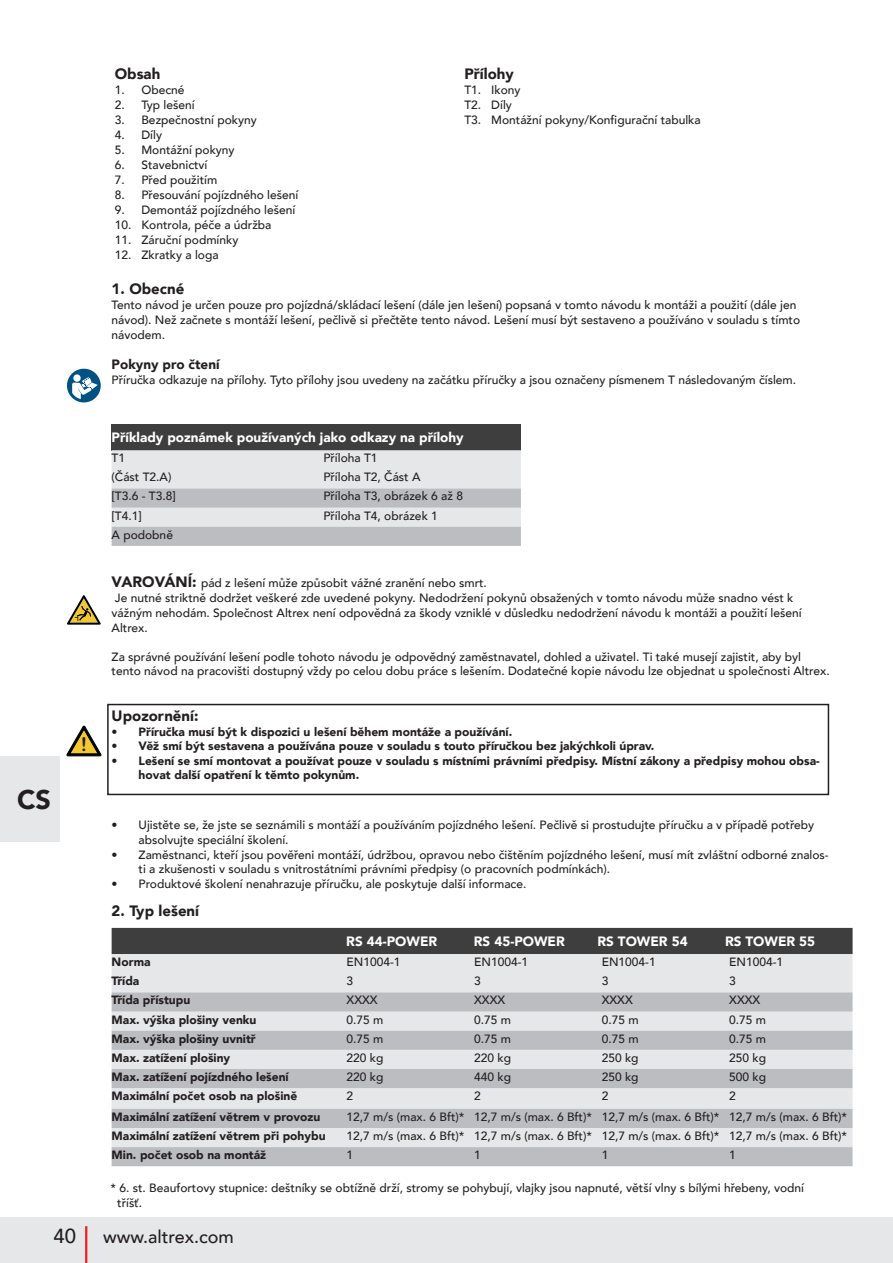
<style>
.page{position:relative;width:893px;height:1263px;background:#fff}
.page>*{position:absolute;margin:0;border:0;box-sizing:border-box;transform-origin:0 0}
.t1{font:900 27px "Avenir";color:#231f20}
.t2{font:500 20.25px "Avenir";color:#231f20}
.t3{font:19.2px "Arial Rounded MT Bold";color:#231f20}
.t4{font:500 18px "Avenir";color:#231f20}
.t5{font:900 15px "Avenir";color:#231f20}
.t6{font:900 13.5px "Avenir";color:#fff}
.t7{font:900 13.5px "Avenir";color:#231f20}
.t8{font:500 12px/15px "Avenir";color:#231f20}
.t9{font:900 12px/14.4px "Avenir";color:#231f20}
.s1{font-weight:900;font-size:15px}
</style>
<div class="page">
<div style="left:0;top:1217px;width:893px;height:46px;background:#e6e7e9"></div>
<hr style="left:85px;top:1226px;width:2px;height:37px;background:#ee1d23">
<div style="left:0;top:757px;width:60px;height:85px;background:#e6e7e9"></div>
<div style="left:112px;top:424px;width:409px;height:26px;background:#3e3e3f"></div>
<svg style="left:112px;top:450px;width:409px;height:96px;background:#d5d5d8"></svg>
<div style="left:112px;top:928px;width:741px;height:26px;background:#3e3e3f"></div>
<div style="left:112px;top:954px;width:741px;height:38px;background:#e6e7e9"></div>
<svg style="left:112px;top:992px;width:741px;height:174px;background:#cfd0d2"></svg>
<svg style="left:67px;top:369px;width:34px;height:33px"></svg>
<svg style="left:67px;top:595px;width:34px;height:30px"></svg>
<svg style="left:67px;top:726px;width:34px;height:30px"></svg>
<div style="left:107px;top:704px;width:722px;height:91px;border:2px solid #231f20"></div>
<p class="t5" style="left:115px;top:61px;width:47px">Obsah</p>
<p class="t8" style="left:115px;top:81px;width:71px">1. Obecné</p>
<p class="t8" style="left:115px;top:96px;width:82px">2. Typ lešení</p>
<p class="t8" style="left:115px;top:111px;width:144px">3. Bezpečnostní pokyny</p>
<p class="t8" style="left:115px;top:126px;width:49px">4. Díly</p>
<p class="t8" style="left:115px;top:141px;width:121px">5. Montážní pokyny</p>
<p class="t8" style="left:115px;top:156px;width:94px">6. Stavebnictví</p>
<p class="t8" style="left:115px;top:171px;width:104px">7. Před použitím</p>
<p class="t8" style="left:115px;top:186px;width:185px">8. Přesouvání pojízdného lešení</p>
<p class="t8" style="left:115px;top:201px;width:182px">9. Demontáž pojízdného lešení</p>
<p class="t8" style="left:115px;top:216px;width:158px">10. Kontrola, péče a údržba</p>
<p class="t8" style="left:115px;top:231px;width:125px">11. Záruční podmínky</p>
<p class="t8" style="left:115px;top:246px;width:105px">12. Zkratky a loga</p>
<p class="t5" style="left:464px;top:61px;width:51px">Přílohy</p>
<p class="t8" style="left:464px;top:81px;width:238px">T1. Ikony<br>T2. Díly<br>T3. Montážní pokyny/Konfigurační tabulka</p>
<h1 class="t1" style="left:17px;top:776px;width:35px">CS</h1>
<h3 class="t3" style="left:81px;top:733px;width:8px">!</h3>
<p class="t5" style="left:112px;top:276px;width:74px">1. Obecné</p>
<p class="t8" style="left:112px;top:297px;width:690px">Tento návod je určen pouze pro pojízdná/skládací lešení (dále jen lešení) popsaná v tomto návodu k montáži a použití (dále jen návod). Než začnete s montáží lešení, pečlivě si přečtěte tento návod. Lešení musí být sestaveno a používáno v souladu s tímto návodem.</p>
<p class="t7" style="left:112px;top:353px;width:109px">Pokyny pro čtení</p>
<p class="t8" style="left:112px;top:372px;width:686px">Příručka odkazuje na přílohy. Tyto přílohy jsou uvedeny na začátku příručky a jsou označeny písmenem T následovaným číslem.</p>
<p class="t6" style="left:112px;top:425px;width:354px">Příklady poznámek používaných jako odkazy na přílohy</p>
<p class="t8" style="left:112px;top:450px;width:15px">T1</p>
<p class="t8" style="left:323px;top:450px;width:56px">Příloha T1</p>
<p class="t8" style="left:112px;top:469px;width:61px">(Část T2.A)</p>
<p class="t8" style="left:323px;top:469px;width:99px">Příloha T2, Část A</p>
<p class="t8" style="left:112px;top:488px;width:66px">[T3.6 - T3.8]</p>
<p class="t8" style="left:323px;top:488px;width:141px">Příloha T3, obrázek 6 až 8</p>
<p class="t8" style="left:112px;top:507px;width:32px">[T4.1]</p>
<p class="t8" style="left:323px;top:507px;width:116px">Příloha T4, obrázek 1</p>
<p class="t8" style="left:112px;top:526px;width:63px">A podobně</p>
<p class="t8" style="left:112px;top:574px;width:692px"><span class="s1">VAROVÁNÍ:</span> pád z lešení může způsobit vážné zranění nebo smrt.<br>Je nutné striktně dodržet veškeré zde uvedené pokyny. Nedodržení pokynů obsažených v tomto návodu může snadno vést k vážným nehodám. Společnost Altrex není odpovědná za škody vzniklé v důsledku nedodržení návodu k montáži a použití lešení Altrex.</p>
<p class="t8" style="left:112px;top:648px;width:720px;line-height:14.4px">Za správné používání lešení podle tohoto návodu je odpovědný zaměstnavatel, dohled a uživatel. Ti také musejí zajistit, aby byl tento návod na pracovišti dostupný vždy po celou dobu práce s lešením. Dodatečné kopie návodu lze objednat u společnosti Altrex.</p>
<p class="t5" style="left:112px;top:703px;width:88px">Upozornění:</p>
<p class="t9" style="left:112px;top:724px;width:402px">• Příručka musí být k dispozici u lešení během montáže a používání.</p>
<p class="t9" style="left:112px;top:738px;width:544px">• Věž smí být sestavena a používána pouze v souladu s touto příručkou bez jakýchkoli úprav.</p>
<p class="t9" style="left:139px;top:753px;width:683px;text-indent:-27px">• Lešení se smí montovat a používat pouze v souladu s místními právními předpisy. Místní zákony a předpisy mohou obsa&shy;hovat další opatření k těmto pokynům.</p>
<p class="t8" style="left:139px;top:817px;width:677px;text-indent:-27px">• Ujistěte se, že jste se seznámili s montáží a používáním pojízdného lešení. Pečlivě si prostudujte příručku a v případě potřeby absolvujte speciální školení.</p>
<p class="t8" style="left:139px;top:847px;width:692px;line-height:14.4px;text-indent:-27px">• Zaměstnanci, kteří jsou pověřeni montáží, údržbou, opravou nebo čištěním pojízdného lešení, musí mít zvláštní odborné znalos&shy;ti a zkušenosti v souladu s vnitrostátními právními předpisy (o pracovních podmínkách).</p>
<p class="t8" style="left:112px;top:875px;width:416px">• Produktové školení nenahrazuje příručku, ale poskytuje další informace.</p>
<p class="t5" style="left:112px;top:898px;width:89px">2. Typ lešení</p>
<p class="t6" style="left:346px;top:929px;width:92px">RS 44-POWER</p>
<p class="t6" style="left:474px;top:929px;width:92px">RS 45-POWER</p>
<p class="t6" style="left:597px;top:929px;width:92px">RS TOWER 54</p>
<p class="t6" style="left:725px;top:929px;width:92px">RS TOWER 55</p>
<p class="t9" style="left:112px;top:954px;width:41px">Norma</p>
<p class="t8" style="left:347px;top:954px;width:56px">EN1004-1</p>
<p class="t8" style="left:474px;top:954px;width:56px">EN1004-1</p>
<p class="t8" style="left:602px;top:954px;width:56px">EN1004-1</p>
<p class="t8" style="left:729px;top:954px;width:56px">EN1004-1</p>
<p class="t9" style="left:112px;top:973px;width:29px">Třída</p>
<p class="t8" style="left:347px;top:973px;width:8px">3</p>
<p class="t8" style="left:474px;top:973px;width:8px">3</p>
<p class="t8" style="left:602px;top:973px;width:8px">3</p>
<p class="t8" style="left:729px;top:973px;width:8px">3</p>
<p class="t9" style="left:112px;top:993px;width:80px">Třída přístupu</p>
<p class="t8" style="left:347px;top:992px;width:33px">XXXX</p>
<p class="t8" style="left:474px;top:992px;width:33px">XXXX</p>
<p class="t8" style="left:602px;top:992px;width:33px">XXXX</p>
<p class="t8" style="left:729px;top:992px;width:33px">XXXX</p>
<p class="t9" style="left:112px;top:1012px;width:146px">Max. výška plošiny venku</p>
<p class="t8" style="left:347px;top:1011px;width:38px">0.75 m</p>
<p class="t8" style="left:474px;top:1011px;width:38px">0.75 m</p>
<p class="t8" style="left:602px;top:1011px;width:38px">0.75 m</p>
<p class="t8" style="left:729px;top:1011px;width:38px">0.75 m</p>
<p class="t9" style="left:112px;top:1031px;width:146px">Max. výška plošiny uvnitř</p>
<p class="t8" style="left:347px;top:1030px;width:38px">0.75 m</p>
<p class="t8" style="left:474px;top:1030px;width:38px">0.75 m</p>
<p class="t8" style="left:602px;top:1030px;width:38px">0.75 m</p>
<p class="t8" style="left:729px;top:1030px;width:38px">0.75 m</p>
<p class="t9" style="left:112px;top:1050px;width:120px">Max. zatížení plošiny</p>
<p class="t8" style="left:347px;top:1049px;width:38px">220 kg</p>
<p class="t8" style="left:474px;top:1049px;width:38px">220 kg</p>
<p class="t8" style="left:602px;top:1049px;width:38px">250 kg</p>
<p class="t8" style="left:729px;top:1049px;width:38px">250 kg</p>
<p class="t9" style="left:112px;top:1069px;width:179px">Max. zatížení pojízdného lešení</p>
<p class="t8" style="left:347px;top:1068px;width:38px">220 kg</p>
<p class="t8" style="left:474px;top:1068px;width:38px">440 kg</p>
<p class="t8" style="left:602px;top:1068px;width:38px">250 kg</p>
<p class="t8" style="left:729px;top:1068px;width:38px">500 kg</p>
<p class="t9" style="left:112px;top:1088px;width:187px">Maximální počet osob na plošině</p>
<p class="t8" style="left:347px;top:1088px;width:8px">2</p>
<p class="t8" style="left:474px;top:1088px;width:8px">2</p>
<p class="t8" style="left:602px;top:1088px;width:8px">2</p>
<p class="t8" style="left:729px;top:1088px;width:8px">2</p>
<p class="t9" style="left:112px;top:1109px;width:210px">Maximální zatížení větrem v provozu</p>
<p class="t8" style="left:347px;top:1108px;width:502px">12,7 m/s (max. 6 Bft)* 12,7 m/s (max. 6 Bft)* 12,7 m/s (max. 6 Bft)* 12,7 m/s (max. 6 Bft)*</p>
<p class="t9" style="left:112px;top:1128px;width:216px">Maximální zatížení větrem při pohybu</p>
<p class="t8" style="left:347px;top:1127px;width:502px">12,7 m/s (max. 6 Bft)* 12,7 m/s (max. 6 Bft)* 12,7 m/s (max. 6 Bft)* 12,7 m/s (max. 6 Bft)*</p>
<p class="t9" style="left:112px;top:1147px;width:156px">Min. počet osob na montáž</p>
<p class="t8" style="left:347px;top:1147px;width:8px">1</p>
<p class="t8" style="left:474px;top:1147px;width:8px">1</p>
<p class="t8" style="left:602px;top:1147px;width:8px">1</p>
<p class="t8" style="left:729px;top:1147px;width:8px">1</p>
<p class="t8" style="left:117px;top:1180px;width:688px;text-indent:-7px">* 6. st. Beaufortovy stupnice: deštníky se obtížně drží, stromy se pohybují, vlajky jsou napnuté, větší vlny s bílými hřebeny, vodní tříšť.</p>
<h2 class="t2" style="left:54px;top:1219px;width:24px">40</h2>
<h3 class="t4" style="left:103px;top:1221px;width:132px">www.altrex.com</h3>
</div>
